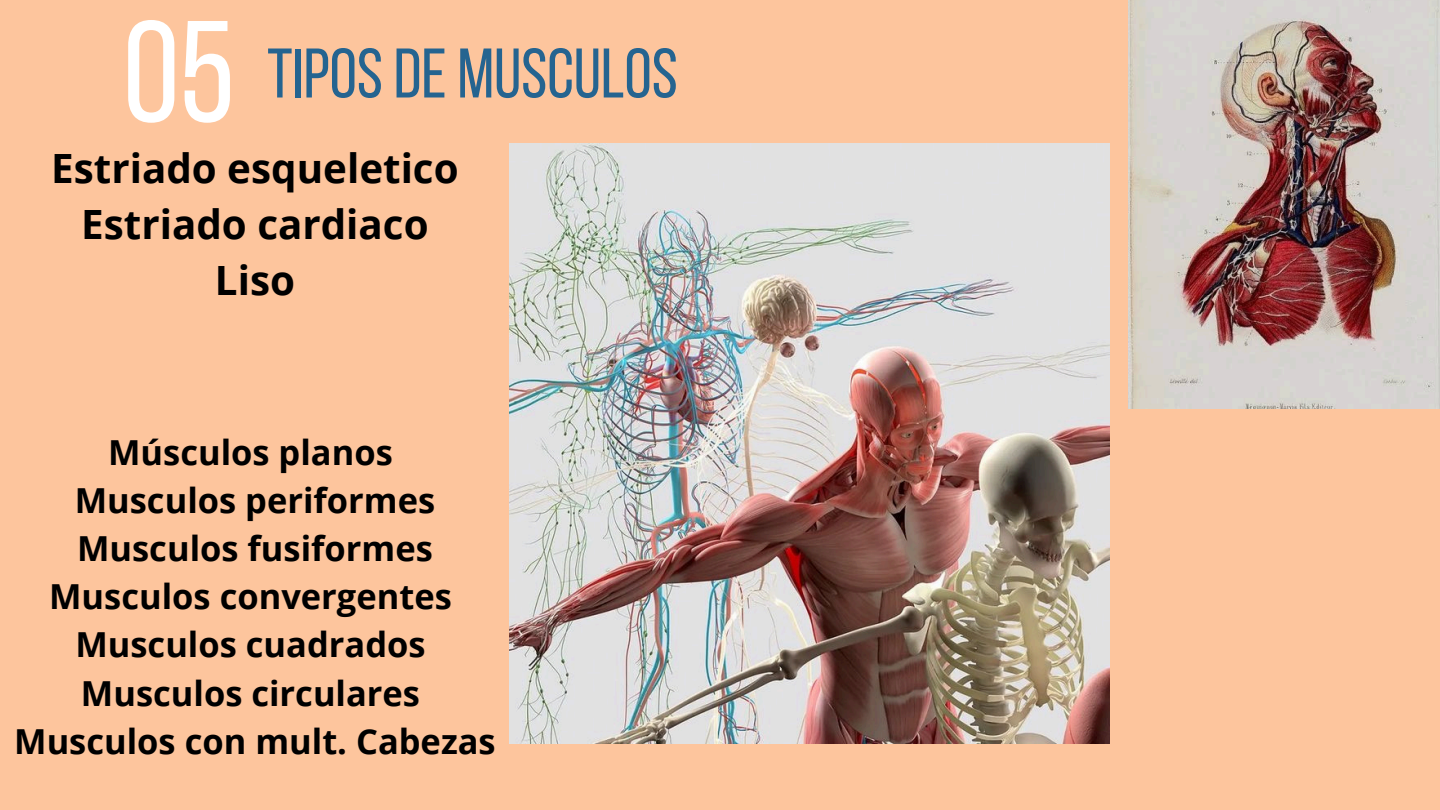
<style>
.page{position:relative;width:1440px;height:810px;background:#fdc59d}
.page>*{position:absolute;margin:0;border:0;box-sizing:border-box;transform-origin:0 0}
.t1{font:143.9px "Bebas Neue";color:#fff}
.t2{font:70px "Bebas Neue";color:#256490}
.t3{font:700 40.3px/56.4px "Open Sans";color:#000;text-align:center}
.t4{font:700 34.5px "Open Sans";color:#000}
</style>
<div class="page">
<img style="left:1129px;top:0;width:311px;height:409px">
<img style="left:510px;top:144px;width:600px;height:600px">
<h2 class="t1" style="left:123px;top:14px;width:113px">05</h2>
<h1 class="t2" style="left:267px;top:45px;width:412px">TIPOSDE MUSCULOS</h1>
<p class="t3" style="left:51px;top:139px;width:409px">Estriado esqueletico<br>Estriado cardiaco<br>Liso</p>
<p class="t4" style="left:108px;top:428px;width:286px">Músculos planos</p>
<p class="t4" style="left:75px;top:476px;width:362px">Musculos periformes</p>
<p class="t4" style="left:77px;top:524px;width:357px">Musculos fusiformes</p>
<p class="t4" style="left:49px;top:572px;width:404px">Musculos convergentes</p>
<p class="t4" style="left:75px;top:620px;width:352px">Musculos cuadrados</p>
<p class="t4" style="left:81px;top:669px;width:341px">Musculos circulares</p>
<p class="t4" style="left:14px;top:717px;width:483px">Musculos con mult. Cabezas</p>
</div>
